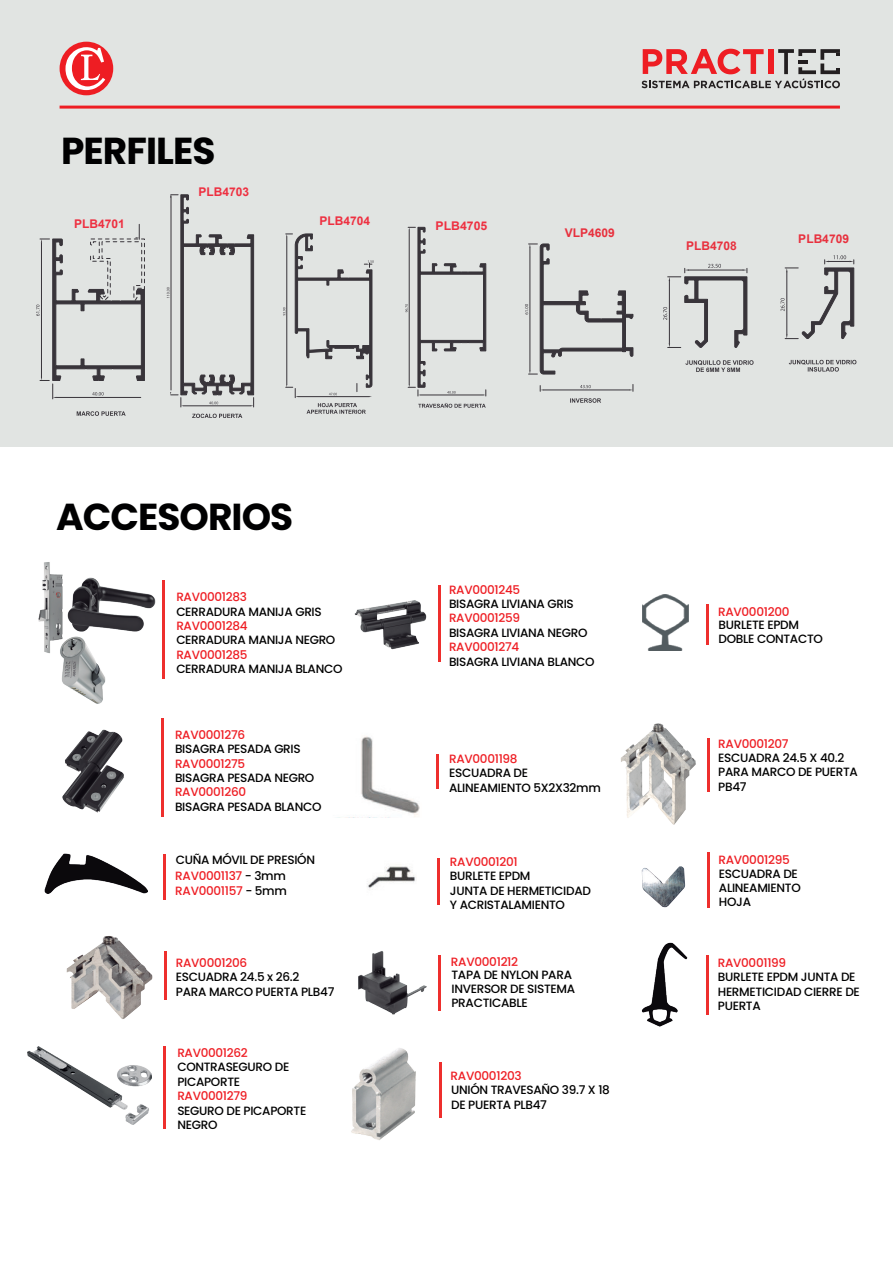
<style>
.page{position:relative;width:893px;height:1263px;background:#fff}
.page>*{position:absolute;margin:0;border:0;box-sizing:border-box;transform-origin:0 0}
.t1{font:700 37.5px "Poppins";letter-spacing:-.025em;color:#000001}
.t2{font:500 12px/14.4px "Poppins";letter-spacing:-.025em;color:#000001}
.t3{font:500 12px/14.4px "Poppins";letter-spacing:-.025em;color:#ee1d23}
.t4{font:700 12px "Arial";color:#ee3041}
.t5{font:700 12px "Arial";color:#e8313e}
.s1{color:#000001}
</style>
<div class="page">
<img style="left:358px;top:951px;width:69px;height:64px">
<div style="left:0;top:0;width:893px;height:446px;background:#e1e4e2"></div>
<svg style="left:642px;top:49px;width:198px;height:39px"></svg>
<hr style="left:60px;top:106px;width:780px;height:3px;background:#ee1d23">
<div style="left:60px;top:42px;width:53px;height:53px;background:#ee1d23;border-radius:50%"></div>
<svg style="left:65px;top:47px;width:40px;height:43px"></svg>
<hr style="left:162px;top:581px;width:3px;height:98px;background:#ee2f2d">
<hr style="left:436px;top:754px;width:3px;height:34px;background:#ee2f2d">
<img style="left:361px;top:736px;width:59px;height:81px">
<hr style="left:707px;top:852px;width:3px;height:56px;background:#ee2f2d">
<img style="left:642px;top:866px;width:43px;height:41px">
<hr style="left:437px;top:859px;width:3px;height:46px;background:#ee2f2d">
<img style="left:367px;top:866px;width:48px;height:24px">
<hr style="left:438px;top:585px;width:2px;height:76px;background:#ee2f2d">
<hr style="left:163px;top:854px;width:3px;height:45px;background:#ee2f2d">
<img style="left:44px;top:854px;width:103px;height:40px">
<hr style="left:706px;top:605px;width:3px;height:40px;background:#ee2f2d">
<img style="left:643px;top:594px;width:45px;height:57px">
<svg style="left:685px;top:360px;width:69px;height:12px"></svg>
<svg style="left:663px;top:264px;width:85px;height:84px"></svg>
<svg style="left:789px;top:360px;width:67px;height:12px"></svg>
<svg style="left:781px;top:255px;width:73px;height:84px"></svg>
<svg style="left:192px;top:414px;width:50px;height:4px"></svg>
<svg style="left:167px;top:194px;width:87px;height:213px"></svg>
<svg style="left:283px;top:234px;width:91px;height:180px"></svg>
<svg style="left:77px;top:411px;width:49px;height:5px"></svg>
<svg style="left:36px;top:224px;width:109px;height:175px"></svg>
<svg style="left:570px;top:398px;width:31px;height:5px"></svg>
<hr style="left:544px;top:390px;width:85px;height:1px;background:#38343a">
<svg style="left:629px;top:384px;width:5px;height:7px"></svg>
<svg style="left:580px;top:385px;width:11px;height:3px"></svg>
<svg style="left:525px;top:244px;width:108px;height:131px"></svg>
<svg style="left:418px;top:403px;width:68px;height:5px"></svg>
<svg style="left:405px;top:227px;width:81px;height:169px"></svg>
<hr style="left:164px;top:951px;width:3px;height:48px;background:#ee2f2d">
<img style="left:66px;top:936px;width:87px;height:83px">
<img style="left:38px;top:562px;width:25px;height:67px">
<img style="left:67px;top:577px;width:89px;height:55px">
<img style="left:44px;top:629px;width:80px;height:75px">
<img style="left:354px;top:600px;width:85px;height:62px">
<img style="left:62px;top:729px;width:62px;height:84px">
<hr style="left:161px;top:718px;width:2px;height:98px;background:#ee2f2d">
<hr style="left:707px;top:739px;width:3px;height:53px;background:#ee2f2d">
<img style="left:621px;top:723px;width:75px;height:102px">
<img style="left:641px;top:942px;width:47px;height:85px">
<hr style="left:706px;top:956px;width:3px;height:59px;background:#ee2f2d">
<hr style="left:438px;top:955px;width:3px;height:55px;background:#ee2f2d">
<img style="left:28px;top:1047px;width:123px;height:77px">
<hr style="left:163px;top:1046px;width:3px;height:82px;background:#ee2f2d">
<img style="left:351px;top:1048px;width:65px;height:92px">
<hr style="left:439px;top:1062px;width:3px;height:55px;background:#ee2f2d">
<h1 class="t1" style="left:61px;top:129px;width:156px">PERFILES</h1>
<p class="t4" style="left:199px;top:183px;width:52px">PLB4703</p>
<p class="t4" style="left:74px;top:215px;width:52px">PLB4701</p>
<p class="t4" style="left:320px;top:212px;width:52px">PLB4704</p>
<p class="t4" style="left:435px;top:218px;width:53px">PLB4705</p>
<p class="t5" style="left:565px;top:225px;width:52px">VLP4609</p>
<p class="t5" style="left:686px;top:237px;width:52px">PLB4708</p>
<p class="t5" style="left:798px;top:230px;width:52px">PLB4709</p>
<h1 class="t1" style="left:56px;top:495px;width:239px">ACCESORIOS</h1>
<p class="t3" style="left:176px;top:590px;width:72px">RAV0001283</p>
<p class="t2" style="left:176px;top:604px;width:147px">CERRADURA MANIJA GRIS</p>
<p class="t3" style="left:176px;top:619px;width:73px">RAV0001284</p>
<p class="t2" style="left:176px;top:633px;width:161px">CERRADURA MANIJA NEGRO</p>
<p class="t3" style="left:176px;top:647px;width:73px">RAV0001285</p>
<p class="t2" style="left:176px;top:662px;width:168px">CERRADURA MANIJA BLANCO</p>
<p class="t3" style="left:175px;top:727px;width:72px">RAV0001276</p>
<p class="t2" style="left:175px;top:742px;width:127px">BISAGRA PESADA GRIS</p>
<p class="t3" style="left:175px;top:756px;width:72px">RAV0001275</p>
<p class="t2" style="left:175px;top:771px;width:141px">BISAGRA PESADA NEGRO</p>
<p class="t3" style="left:175px;top:785px;width:73px">RAV0001260</p>
<p class="t2" style="left:175px;top:799px;width:148px">BISAGRA PESADA BLANCO</p>
<p class="t2" style="left:176px;top:853px;width:141px">CUÑA MÓVIL DE PRESIÓN</p>
<p class="t3" style="left:175px;top:869px;width:113px">RAV0001137 <span class="s1">- 3mm<br></span>RAV0001157 <span class="s1">- 5mm</span></p>
<p class="t3" style="left:176px;top:955px;width:73px">RAV0001206</p>
<p class="t2" style="left:176px;top:970px;width:160px">ESCUADRA 24.5 x 26.2<br>PARA MARCO PUERTA PLB47</p>
<p class="t3" style="left:177px;top:1045px;width:72px">RAV0001262</p>
<p class="t2" style="left:177px;top:1060px;width:113px">CONTRASEGURO DE<br>PICAPORTE</p>
<p class="t3" style="left:177px;top:1089px;width:72px">RAV0001279</p>
<p class="t2" style="left:177px;top:1103px;width:130px">SEGURO DE PICAPORTE<br>NEGRO</p>
<p class="t3" style="left:449px;top:582px;width:73px">RAV0001245</p>
<p class="t2" style="left:449px;top:597px;width:126px">BISAGRA LIVIANA GRIS</p>
<p class="t3" style="left:449px;top:611px;width:73px">RAV0001259</p>
<p class="t2" style="left:449px;top:625px;width:140px">BISAGRA LIVIANA NEGRO</p>
<p class="t3" style="left:449px;top:640px;width:72px">RAV0001274</p>
<p class="t2" style="left:449px;top:654px;width:147px">BISAGRA LIVIANA BLANCO</p>
<p class="t3" style="left:449px;top:752px;width:70px">RAV0001198</p>
<p class="t2" style="left:449px;top:766px;width:153px">ESCUADRA DE<br>ALINEAMIENTO 5X2X32mm</p>
<p class="t3" style="left:450px;top:855px;width:69px">RAV0001201</p>
<p class="t2" style="left:450px;top:869px;width:142px">BURLETE EPDM<br>JUNTA DE HERMETICIDAD<br>Y ACRISTALAMIENTO</p>
<p class="t3" style="left:451px;top:955px;width:69px">RAV0001212</p>
<p class="t2" style="left:451px;top:967px;width:125px">TAPA DE NYLON PARA<br>INVERSOR DE SISTEMA<br>PRACTICABLE</p>
<p class="t3" style="left:451px;top:1069px;width:73px">RAV0001203</p>
<p class="t2" style="left:451px;top:1083px;width:160px">UNIÓN TRAVESAÑO 39.7 X 18<br>DE PUERTA PLB47</p>
<p class="t3" style="left:718px;top:605px;width:73px">RAV0001200</p>
<p class="t2" style="left:719px;top:617px;width:106px">BURLETE EPDM<br>DOBLE CONTACTO</p>
<p class="t3" style="left:718px;top:736px;width:72px">RAV0001207</p>
<p class="t2" style="left:718px;top:751px;width:141px">ESCUADRA 24.5 X 40.2<br>PARA MARCO DE PUERTA<br>PB47</p>
<p class="t3" style="left:718px;top:852px;width:73px">RAV0001295</p>
<p class="t2" style="left:719px;top:866px;width:83px">ESCUADRA DE<br>ALINEAMIENTO<br>HOJA</p>
<p class="t3" style="left:718px;top:955px;width:70px">RAV0001199</p>
<p class="t2" style="left:718px;top:970px;width:144px">BURLETE EPDM JUNTA DE<br>HERMETICIDAD CIERRE DE<br>PUERTA</p>
</div>
